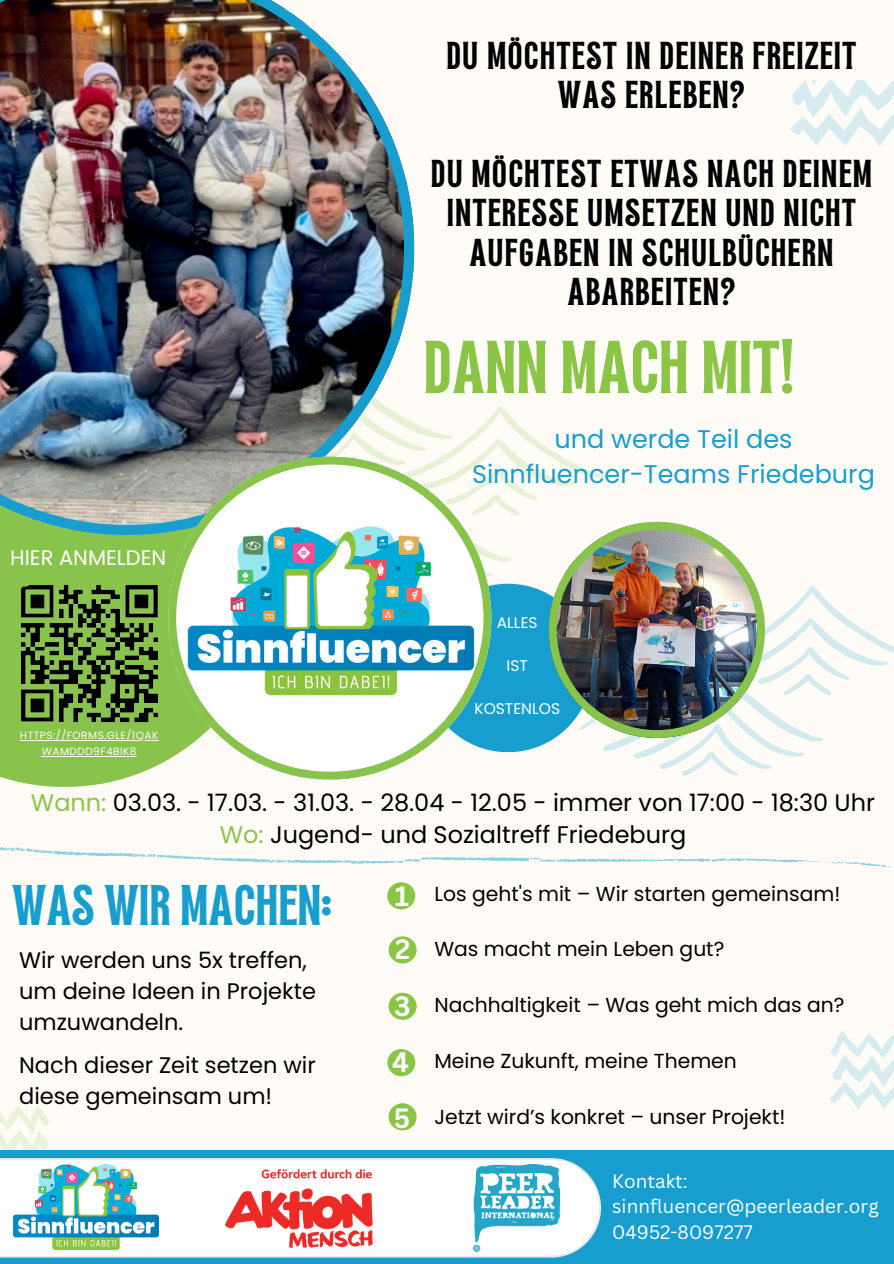
<style>
.page{position:relative;width:894px;height:1264px;background:#fff}
.page>*{position:absolute;margin:0;border:0;box-sizing:border-box;transform-origin:0 0}
.t1{font:50.25px "TAN Jambore Display";color:#8bc546}
.t2{font:38.4px "TAN Jambore Display";color:#179ecf}
.t3{font:700 27.15px "Canva Sans";color:#fff}
.t4{font:26.1px/39.3px "TAN Jambore Display";letter-spacing:.045em;color:#000;text-align:center}
.t5{font:25.5px/34.8px "Poppins";color:#179ecf;text-align:center}
.t6{font:24px/32.7px "Poppins";color:#000;text-align:center}
.t7{font:22.5px/30.8px "Poppins";color:#000}
.t8{font:21px "Poppins";color:#fff}
.t9{font:20.25px "Poppins";color:#000}
.t10{font:18.9px "Canva Sans";color:#fff}
.t11{font:15.45px "Poppins";color:#fff}
.t12{font:10.5px/15.8px "Poppins";letter-spacing:.045em;color:#fffcf7;text-align:center}
.s1{color:#8bc546}
.s2{color:#88c34b}
</style>
<div class="page">
<div style="left:0;top:0;width:893px;height:1263px;background:#fffcf7"></div>
<svg style="left:414px;top:406px;width:197px;height:186px"></svg>
<svg style="left:550px;top:586px;width:343px;height:189px"></svg>
<div style="left:0;top:369px;width:273px;height:418px;background:#88c34b"></div>
<div style="left:423px;top:583px;width:169px;height:169px;background:#179ecf;border-radius:50%"></div>
<svg style="left:791px;top:80px;width:102px;height:67px"></svg>
<svg style="left:0;top:1105px;width:49px;height:45px"></svg>
<div style="left:0;top:1150px;width:893px;height:113px;background:#179ecf"></div>
<img style="left:0;top:0;width:413px;height:534px">
<svg style="left:168px;top:456px;width:323px;height:323px"></svg>
<img style="left:548px;top:522px;width:216px;height:216px">
<img style="left:20px;top:584px;width:138px;height:139px">
<svg style="left:830px;top:1031px;width:63px;height:78px"></svg>
<div style="left:387px;top:882px;width:28px;height:27px;background:#8bc546;border-radius:50%"></div>
<div style="left:388px;top:936px;width:28px;height:27px;background:#8bc546;border-radius:50%"></div>
<div style="left:388px;top:992px;width:28px;height:27px;background:#8bc546;border-radius:50%"></div>
<div style="left:387px;top:1049px;width:28px;height:27px;background:#8bc546;border-radius:50%"></div>
<div style="left:388px;top:1103px;width:28px;height:27px;background:#8bc546;border-radius:50%"></div>
<svg style="left:0;top:847px;width:891px;height:21px"></svg>
<svg style="left:0;top:1158px;width:601px;height:99px;background:#f3f9fa"></svg>
<img style="left:214px;top:1158px;width:169px;height:98px">
<img style="left:13px;top:1163px;width:146px;height:86px">
<img style="left:473px;top:1163px;width:86px;height:88px">
<hr style="left:20px;top:740px;width:139px;height:1px;background:#fffcf7">
<hr style="left:42px;top:755px;width:95px;height:1px;background:#fffcf7">
<p class="t4" style="left:446px;top:40px;width:411px">DU MÖCHTEST IN DEINER FREIZEIT<br>WAS ERLEBEN?</p>
<p class="t8" style="left:10px;top:543px;width:157px">HIER ANMELDEN</p>
<p class="t12" style="left:20px;top:727px;width:140px">HTTPS://FORMS.GLE/1QAK<br>WAMDDD9F4BIK8</p>
<p class="t4" style="left:430px;top:158px;width:443px">DU MÖCHTEST ETWAS NACH DEINEM<br>INTERESSE UMSETZEN UND NICHT<br>AUFGABEN IN SCHULBÜCHERN<br>ABARBEITEN?</p>
<p class="t1" style="left:423px;top:340px;width:372px">DANN MACH MIT!</p>
<h4 class="t5" style="left:472px;top:421px;width:404px">und werde Teil des<br>Sinnfluencer-Teams Friedeburg</h4>
<h6 class="t11" style="left:496px;top:611px;width:42px">ALLES</h6>
<h6 class="t11" style="left:506px;top:654px;width:23px">IST</h6>
<h2 class="t11" style="left:474px;top:697px;width:87px">KOSTENLOS</h2>
<p class="t6" style="left:31px;top:786px;width:845px"><span class="s1">Wann:</span> 03.03. - 17.03. - 31.03. - 28.04 - 12.05 - immer von 17:00 - 18:30 Uhr<br><span class="s2">Wo:</span> Jugend- und Sozialtreff Friedeburg</p>
<h6 class="t2" style="left:12px;top:884px;width:321px">WAS WIR MACHEN:</h6>
<h6 class="t7" style="left:19px;top:945px;width:298px">Wir werden uns 5x treffen, um deine Ideen in Projekte umzuwandeln.</h6>
<h6 class="t7" style="left:19px;top:1049px;width:298px">Nach dieser Zeit setzen wir diese gemeinsam um!</h6>
<p class="t9" style="left:434px;top:879px;width:407px">Los geht's mit – Wir starten gemeinsam!</p>
<h1 class="t9" style="left:434px;top:935px;width:291px">Was macht mein Leben gut?</h1>
<h5 class="t9" style="left:434px;top:990px;width:411px">Nachhaltigkeit – Was geht mich das an?</h5>
<p class="t9" style="left:434px;top:1046px;width:304px">Meine Zukunft, meine Themen</p>
<p class="t9" style="left:434px;top:1102px;width:352px">Jetzt wird’s konkret – unser Projekt!</p>
<p class="t3" style="left:395px;top:877px;width:16px">1</p>
<h4 class="t3" style="left:395px;top:929px;width:17px">2</h4>
<p class="t3" style="left:394px;top:987px;width:18px">3</p>
<p class="t3" style="left:392px;top:1043px;width:18px">4</p>
<p class="t3" style="left:393px;top:1098px;width:18px">5</p>
<p class="t10" style="left:612px;top:1167px;width:77px">Kontakt:</p>
<h6 class="t10" style="left:612px;top:1193px;width:268px">sinnfluencer@peerleader.org</h6>
<h6 class="t10" style="left:612px;top:1219px;width:142px">04952-8097277</h6>
</div>
